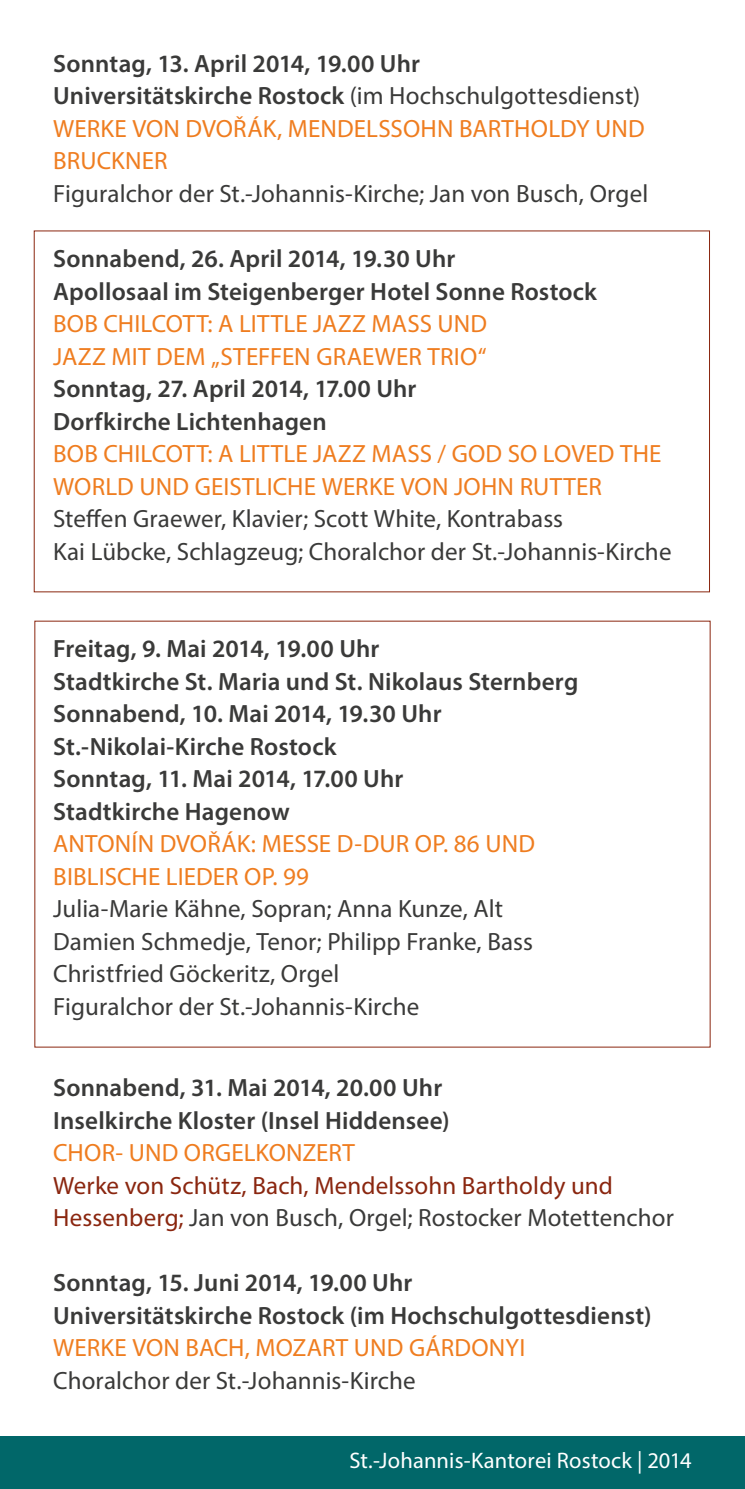
<style>
.page{position:relative;width:745px;height:1489px;background:#fff}
.page>*{position:absolute;margin:0;border:0;box-sizing:border-box;transform-origin:0 0}
.t1{font:600 25px/32.5px "Myriad Pro";letter-spacing:.005em;color:#3a3a39}
.t2{font:25px/32.5px "Myriad Pro";letter-spacing:.005em;color:#3a3a39}
.t3{font:25px/32.5px "Myriad Pro";letter-spacing:.01em;color:#ef7d20}
.t4{font:25px/32.5px "Myriad Pro";letter-spacing:.005em;color:#8a260f}
.t5{font:22.5px "Myriad Pro";letter-spacing:.005em;color:#fff}
.s1{font-weight:400}
.s2{font-weight:400;color:#ef7d20}
.s3{color:#3a3a39}
</style>
<div class="page">
<div style="left:0;top:1435px;width:744px;height:53px;background:#016769"></div>
<p class="t1" style="left:53px;top:47px;width:592px">Sonntag, 13. April 2014, 19.00 Uhr<br>Universitätskirche Rostock <span class="s1">(im Hochschulgottesdienst)<br></span><span class="s2">WERKE VON DVOŘÁK, MENDELSSOHN BARTHOLDY UND BRUCKNER</span></p>
<p class="t2" style="left:53px;top:177px;width:596px">Figuralchor der St.-Johannis-Kirche; Jan von Busch, Orgel</p>
<p class="t1" style="left:53px;top:242px;width:545px">Sonnabend, 26. April 2014, 19.30 Uhr<br>Apollosaal im Steigenberger Hotel Sonne Rostock</p>
<p class="t3" style="left:53px;top:307px;width:435px">BOB CHILCOTT: A LITTLE JAZZ MASS UND<br>JAZZ MIT DEM „STEFFEN GRAEWER TRIO“</p>
<p class="t1" style="left:53px;top:372px;width:364px">Sonntag, 27. April 2014, 17.00 Uhr<br>Dorfkirche Lichtenhagen</p>
<p class="t3" style="left:53px;top:437px;width:609px">BOB CHILCOTT: A LITTLE JAZZ MASS / GOD SO LOVED THE<br>WORLD UND GEISTLICHE WERKE VON JOHN RUTTER</p>
<p class="t2" style="left:53px;top:502px;width:619px">Steffen Graewer, Klavier; Scott White, Kontrabass<br>Kai Lübcke, Schlagzeug; Choralchor der St.-Johannis-Kirche</p>
<p class="t1" style="left:53px;top:632px;width:526px">Freitag, 9. Mai 2014, 19.00 Uhr<br>Stadtkirche St. Maria und St. Nikolaus Sternberg<br>Sonnabend, 10. Mai 2014, 19.30 Uhr<br>St.-Nikolai-Kirche Rostock<br>Sonntag, 11. Mai 2014, 17.00 Uhr<br>Stadtkirche Hagenow</p>
<p class="t3" style="left:53px;top:827px;width:483px">ANTONÍN DVOŘÁK: MESSE D-DUR OP. 86 UND<br>BIBLISCHE LIEDER OP. 99</p>
<p class="t2" style="left:53px;top:892px;width:481px">Julia-Marie Kähne, Sopran; Anna Kunze, Alt Damien Schmedje, Tenor; Philipp Franke, Bass Christfried Göckeritz, Orgel<br>Figuralchor der St.-Johannis-Kirche</p>
<p class="t1" style="left:53px;top:1070px;width:398px">Sonnabend, 31. Mai 2014, 20.00 Uhr<br>Inselkirche Kloster (Insel Hiddensee)</p>
<p class="t3" style="left:53px;top:1136px;width:303px">CHOR- UND ORGELKONZERT</p>
<p class="t4" style="left:53px;top:1168px;width:621px">Werke von Schütz, Bach, Mendelssohn Bartholdy und<br>Hessenberg; <span class="s3">Jan von Busch, Orgel; Rostocker Motettenchor</span></p>
<p class="t1" style="left:53px;top:1265px;width:599px">Sonntag, 15. Juni 2014, 19.00 Uhr<br>Universitätskirche Rostock (im Hochschulgottesdienst)</p>
<p class="t3" style="left:53px;top:1331px;width:473px">WERKE VON BACH, MOZART UND GÁRDONYI</p>
<p class="t2" style="left:53px;top:1363px;width:364px">Choralchor der St.-Johannis-Kirche</p>
<p class="t5" style="left:349px;top:1446px;width:343px">St.-Johannis-Kantorei Rostock | 2014</p>
</div>
